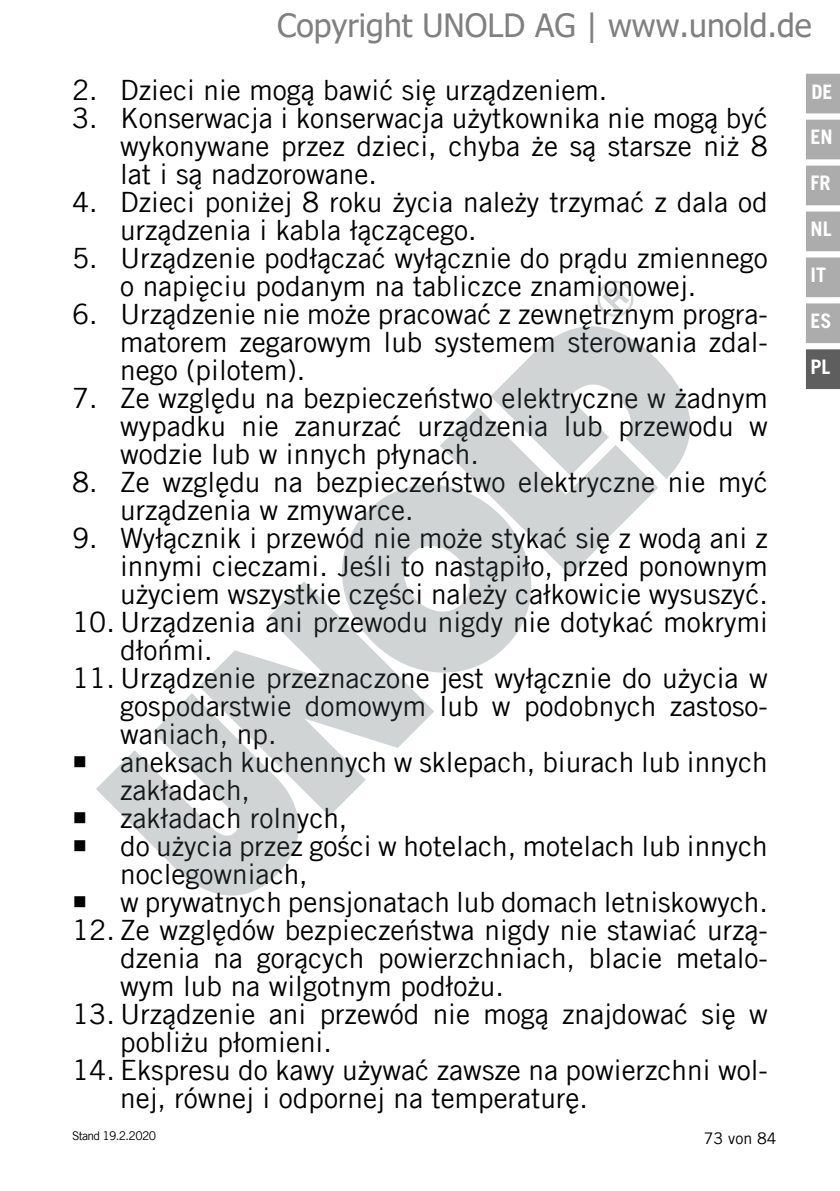
<style>
.page{position:relative;width:840px;height:1191px;background:#fff}
.page>*{position:absolute;margin:0;border:0;box-sizing:border-box;transform-origin:0 0}
.t1{font:32px "Tahoma";color:#808080}
.t2{font:28px/28px "Trade Gothic LT Com";color:#000}
.t3{font:700 20px "Trade Gothic LT Com";color:#fff}
.t4{font:16px "Trade Gothic LT Com";color:#000}
.t5{font:12px "Trade Gothic LT Com";letter-spacing:-.055em;color:#000}
</style>
<div class="page">
<div style="left:805px;top:74px;width:34px;height:39px;background:#acacac"></div>
<div style="left:805px;top:120px;width:34px;height:39px;background:#acacac"></div>
<div style="left:805px;top:166px;width:34px;height:39px;background:#acacac"></div>
<div style="left:805px;top:211px;width:34px;height:40px;background:#acacac;border:2px solid #acacac"></div>
<div style="left:805px;top:257px;width:34px;height:40px;background:#acacac;border:2px solid #acacac"></div>
<div style="left:805px;top:303px;width:34px;height:40px;background:#acacac;border:2px solid #acacac"></div>
<div style="left:805px;top:349px;width:34px;height:40px;background:#5f5e5e;border:2px solid #5f5e5e"></div>
<svg style="left:530px;top:326px;width:161px;height:153px;fill:#d0d4d5"></svg>
<svg style="left:440px;top:357px;width:218px;height:219px;fill:#d0d4d5"></svg>
<svg style="left:342px;top:447px;width:226px;height:226px;fill:#d0d4d5"></svg>
<svg style="left:199px;top:581px;width:235px;height:235px;fill:#d0d4d5"></svg>
<svg style="left:96px;top:690px;width:231px;height:206px;fill:#d0d4d5"></svg>
<svg style="left:597px;top:280px;width:37px;height:37px"></svg>
<p class="t1" style="left:277px;top:4px;width:535px">Copyright UNOLD AG | www.unold.de</p>
<p class="t2" style="left:72px;top:76px;width:536px">2. Dzieci nie mogą bawić się urządzeniem.</p>
<p class="t2" style="left:120px;top:104px;width:649px;text-align:justify;text-indent:-48px">3. Konserwacja i konserwacja użytkownika nie mogą być wykonywane przez dzieci, chyba że są starsze niż 8 lat i są nadzorowane.</p>
<p class="t2" style="left:120px;top:188px;width:649px;text-indent:-48px">4. Dzieci poniżej 8 roku życia należy trzymać z dala od urządzenia i kabla łączącego.</p>
<p class="t2" style="left:120px;top:244px;width:649px;text-indent:-48px">5. Urządzenie podłączać wyłącznie do prądu zmiennego o napięciu podanym na tabliczce znamionowej.</p>
<p class="t2" style="left:120px;top:300px;width:649px;text-align:justify;text-indent:-48px">6. Urządzenie nie może pracować z zewnętrznym progra&shy;matorem zegarowym lub systemem sterowania zdal&shy;nego (pilotem).</p>
<p class="t2" style="left:120px;top:384px;width:649px;text-align:justify;text-indent:-48px">7. Ze względu na bezpieczeństwo elektryczne w żadnym wypadku nie zanurzać urządzenia lub przewodu w wodzie lub w innych płynach.</p>
<p class="t2" style="left:120px;top:468px;width:649px;text-indent:-48px">8. Ze względu na bezpieczeństwo elektryczne nie myć urządzenia w zmywarce.</p>
<p class="t2" style="left:120px;top:524px;width:649px;text-align:justify;text-indent:-48px">9. Wyłącznik i przewód nie może stykać się z wodą ani z innymi cieczami. Jeśli to nastąpiło, przed ponownym użyciem wszystkie części należy całkowicie wysuszyć.</p>
<p class="t2" style="left:120px;top:608px;width:649px;text-indent:-48px">10. Urządzenia ani przewodu nigdy nie dotykać mokrymi dłońmi.</p>
<p class="t2" style="left:120px;top:664px;width:649px;text-indent:-48px">11. Urządzenie przeznaczone jest wyłącznie do użycia w gospodarstwie domowym lub w podobnych zastoso&shy;waniach, np.<br>aneksach kuchennych w sklepach, biurach lub innych zakładach,<br>zakładach rolnych,<br>do użycia przez gości w hotelach, motelach lub innych noclegowniach,<br>w prywatnych pensjonatach lub domach letniskowych.</p>
<p class="t2" style="left:120px;top:916px;width:649px;text-align:justify;text-indent:-48px">12. Ze względów bezpieczeństwa nigdy nie stawiać urzą&shy;dzenia na gorących powierzchniach, blacie metalo&shy;wym lub na wilgotnym podłożu.</p>
<p class="t2" style="left:120px;top:1000px;width:649px;text-indent:-48px">13. Urządzenie ani przewód nie mogą znajdować się w pobliżu płomieni.</p>
<p class="t2" style="left:120px;top:1056px;width:649px;text-indent:-48px">14. Ekspresu do kawy używać zawsze na powierzchni wol&shy;nej, równej i odpornej na temperaturę.</p>
<p class="t5" style="left:72px;top:1128px;width:85px">Stand 19.2.2020</p>
<p class="t4" style="left:703px;top:1128px;width:74px">73 von 84</p>
<p class="t3" style="left:811px;top:80px;width:23px">DE</p>
<p class="t3" style="left:810px;top:125px;width:24px">EN</p>
<p class="t3" style="left:810px;top:171px;width:21px">FR</p>
<p class="t3" style="left:810px;top:217px;width:23px">NL</p>
<p class="t3" style="left:810px;top:262px;width:17px">IT</p>
<p class="t3" style="left:810px;top:308px;width:23px">ES</p>
<p class="t3" style="left:810px;top:354px;width:21px">PL</p>
</div>
